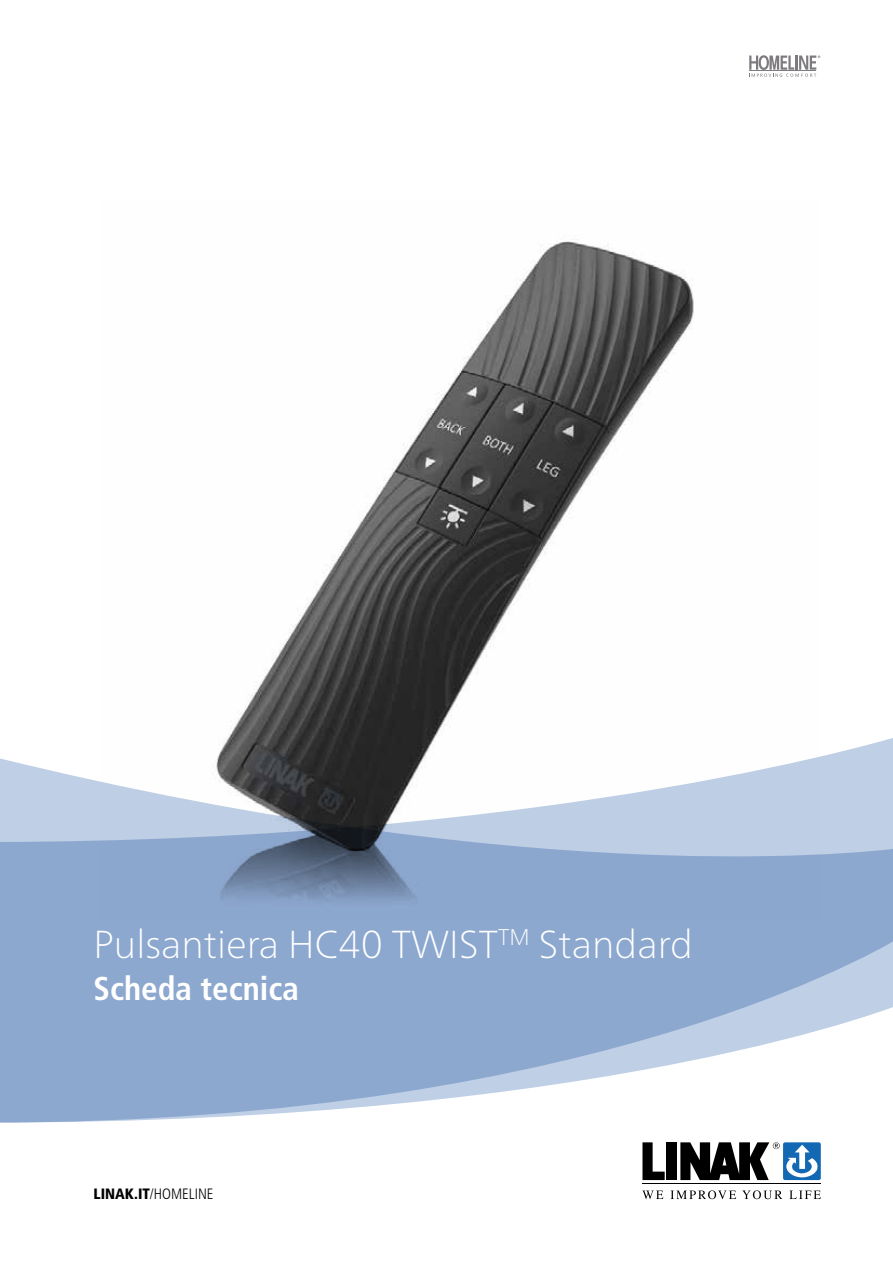
<style>
.page{position:relative;width:893px;height:1263px;background:#fff}
.page>*{position:absolute;margin:0;border:0;box-sizing:border-box;transform-origin:0 0}
.t1{font:100 39px "Frutiger Neue LT Pro";color:#fff}
.t2{font:700 condensed 33px "Frutiger LT Pro";color:#fff}
.t3{font:300 condensed 15px "Frutiger LT Pro";color:#000}
.s1{font-weight:900}
</style>
<div class="page">
<img style="left:230px;top:241px;width:464px;height:493px">
<svg style="left:219px;top:734px;width:674px;height:21px"></svg>
<svg style="left:0;top:755px;width:893px;height:368px;fill:#8da8cf"></svg>
<svg style="left:749px;top:55px;width:71px;height:22px"></svg>
<hr style="left:749px;top:71px;width:67px;height:1px;background:#7d7b80">
<svg style="left:642px;top:1142px;width:23px;height:38px"></svg>
<div style="left:666px;top:1142px;width:11px;height:38px;background:#000"></div>
<svg style="left:642px;top:1190px;width:21px;height:9px"></svg>
<svg style="left:670px;top:1190px;width:66px;height:9px"></svg>
<svg style="left:742px;top:1190px;width:40px;height:9px"></svg>
<svg style="left:789px;top:1190px;width:32px;height:9px"></svg>
<hr style="left:642px;top:1183px;width:179px;height:1px;background:#000">
<svg style="left:680px;top:1142px;width:141px;height:38px"></svg>
<p class="t1" style="left:94px;top:921px;width:601px">Pulsantiera HC40 TWIST<sup>TM</sup> Standard</p>
<p class="t2" style="left:94px;top:969px;width:207px">Scheda tecnica</p>
<p class="t3" style="left:94px;top:1185px;width:122px"><span class="s1">LINAK.IT</span>/HOMELINE</p>
</div>
